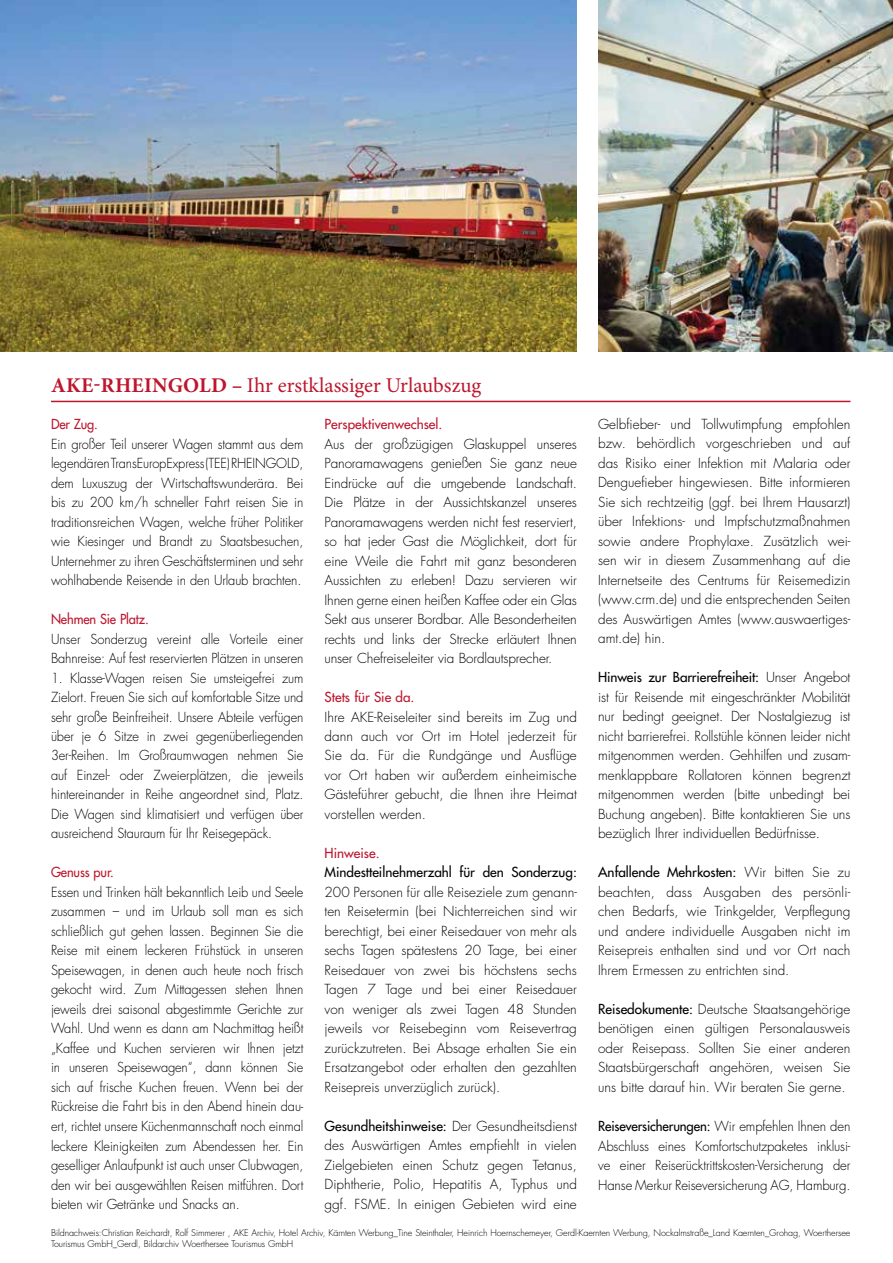
<style>
.page{position:relative;width:893px;height:1263px;background:#fff}
.page>*{position:absolute;margin:0;border:0;box-sizing:border-box;transform-origin:0 0}
.t1{font:21px "Minion Pro";color:#bd162d}
.t2{font:300 13.5px/19.5px "Futura Std";color:#000;text-align:justify}
.t3{font:300 13.5px/19.5px "Futura Std";color:#000;text-align:justify;scale:.95 1}
.t4{font:500 13.5px "Futura Std";color:#bd162d}
.t5{font:500 13.5px "Futura Std";color:#000}
.t6{font:500 13.5px "Futura Std";color:#bd162d;scale:.95 1}
.t7{font:300 9px/10.5px "Futura Std";letter-spacing:-.01em;color:#000}
.s1{font-weight:700}
.s2{font-weight:500}
</style>
<div class="page">
<img style="left:0;top:0;width:577px;height:351px">
<img style="left:598px;top:0;width:295px;height:351px">
<hr style="left:51px;top:401px;width:799px;height:1px;background:#bd162d">
<h1 class="t1" style="left:51px;top:371px;width:432px"><span class="s1">AKE-RHEINGOLD –</span> Ihr erstklassiger Urlaubszug</h1>
<p class="t6" style="left:51px;top:416px;width:51px">Der Zug.</p>
<p class="t3" style="left:51px;top:434px;width:267px">Ein großer Teil unserer Wagen stammt aus dem legendären TransEuropExpress (TEE) RHEINGOLD, dem Luxuszug der Wirtschaftswunderära. Bei bis zu 200 km/h schneller Fahrt reisen Sie in traditionsreichen Wagen, welche früher Politiker wie Kiesinger und Brandt zu Staatsbesuchen, Unternehmer zu ihren Geschäftsterminen und sehr wohlhabende Reisende in den Urlaub brachten.</p>
<p class="t6" style="left:51px;top:611px;width:104px">Nehmen Sie Platz.</p>
<p class="t3" style="left:51px;top:629px;width:267px">Unser Sonderzug vereint alle Vorteile einer<br>Bahnreise: Auf fest reservierten Plätzen in unseren</p>
<p class="t3" style="left:51px;top:668px;width:267px">1. Klasse-Wagen reisen Sie umsteigefrei zum Zielort. Freuen Sie sich auf komfortable Sitze und sehr große Beinfreiheit. Unsere Abteile verfügen über je 6 Sitze in zwei gegenüberliegenden 3er-Reihen. Im Großraumwagen nehmen Sie auf Einzel- oder Zweierplätzen, die jeweils hintereinander in Reihe angeordnet sind, Platz.<br>Die Wagen sind klimatisiert und verfügen über ausreichend Stauraum für Ihr Reisegepäck.</p>
<p class="t6" style="left:51px;top:864px;width:68px">Genuss pur.</p>
<p class="t3" style="left:51px;top:883px;width:267px">Essen und Trinken hält bekanntlich Leib und Seele zusammen – und im Urlaub soll man es sich schließlich gut gehen lassen. Beginnen Sie die Reise mit einem leckeren Frühstück in unseren Speisewagen, in denen auch heute noch frisch gekocht wird. Zum Mittagessen stehen Ihnen jeweils drei saisonal abgestimmte Gerichte zur Wahl. Und wenn es dann am Nachmittag heißt „Kaffee und Kuchen servieren wir Ihnen jetzt in unseren Speisewagen“, dann können Sie sich auf frische Kuchen freuen. Wenn bei der Rückreise die Fahrt bis in den Abend hinein dau&shy;ert, richtet unsere Küchenmannschaft noch einmal leckere Kleinigkeiten zum Abendessen her. Ein geselliger Anlaufpunkt ist auch unser Clubwagen, den wir bei ausgewählten Reisen mitführen. Dort bieten wir Getränke und Snacks an.</p>
<p class="t4" style="left:325px;top:416px;width:119px">Perspektivenwechsel.</p>
<p class="t2" style="left:325px;top:434px;width:254px">Aus der großzügigen Glaskuppel unseres Panoramawagens genießen Sie ganz neue Eindrücke auf die umgebende Landschaft.<br>Die Plätze in der Aussichtskanzel unseres Panoramawagens werden nicht fest reserviert, so hat jeder Gast die Möglichkeit, dort für eine Weile die Fahrt mit ganz besonderen Aussichten zu erleben! Dazu servieren wir Ihnen gerne einen heißen Kaffee oder ein Glas Sekt aus unserer Bordbar. Alle Besonderheiten rechts und links der Strecke erläutert Ihnen unser Chefreiseleiter via Bordlautsprecher.</p>
<p class="t4" style="left:325px;top:688px;width:91px">Stets für Sie da.</p>
<p class="t2" style="left:325px;top:707px;width:254px">Ihre AKE-Reiseleiter sind bereits im Zug und dann auch vor Ort im Hotel jederzeit für Sie da. Für die Rundgänge und Ausflüge vor Ort haben wir außerdem einheimische Gästeführer gebucht, die Ihnen ihre Heimat vorstellen werden.</p>
<p class="t4" style="left:325px;top:844px;width:56px">Hinweise.</p>
<p class="t5" style="left:325px;top:864px;width:254px">Mindestteilnehmerzahl für den Sonderzug:</p>
<p class="t2" style="left:325px;top:883px;width:254px">200 Personen für alle Reiseziele zum genann&shy;ten Reisetermin (bei Nichterreichen sind wir berechtigt, bei einer Reisedauer von mehr als sechs Tagen spätestens 20 Tage, bei einer Reisedauer von zwei bis höchstens sechs Tagen 7 Tage und bei einer Reisedauer von weniger als zwei Tagen 48 Stunden jeweils vor Reisebeginn vom Reisevertrag zurückzutreten. Bei Absage erhalten Sie ein Ersatzangebot oder erhalten den gezahlten Reisepreis unverzüglich zurück).</p>
<p class="t2" style="left:325px;top:1117px;width:254px"><span class="s2">Gesundheitshinweise:</span> Der Gesundheitsdienst des Auswärtigen Amtes empfiehlt in vielen Zielgebieten einen Schutz gegen Tetanus, Diphtherie, Polio, Hepatitis A, Typhus und ggf. FSME. In einigen Gebieten wird eine</p>
<p class="t2" style="left:598px;top:415px;width:254px">Gelbfieber- und Tollwutimpfung empfohlen bzw. behördlich vorgeschrieben und auf das Risiko einer Infektion mit Malaria oder Denguefieber hingewiesen. Bitte informieren Sie sich rechtzeitig (ggf. bei Ihrem Hausarzt) über Infektions- und Impfschutzmaßnahmen sowie andere Prophylaxe. Zusätzlich wei&shy;sen wir in diesem Zusammenhang auf die Internetseite des Centrums für Reisemedizin (www.crm.de) und die entsprechenden Seiten des Auswärtigen Amtes (www.auswaertiges&shy;amt.de) hin.</p>
<p class="t2" style="left:598px;top:668px;width:254px"><span class="s2">Hinweis zur Barrierefreiheit:</span> Unser Angebot ist für Reisende mit eingeschränkter Mobilität nur bedingt geeignet. Der Nostalgiezug ist nicht barrierefrei. Rollstühle können leider nicht mitgenommen werden. Gehhilfen und zusam&shy;menklappbare Rollatoren können begrenzt mitgenommen werden (bitte unbedingt bei Buchung angeben). Bitte kontaktieren Sie uns bezüglich Ihrer individuellen Bedürfnisse.</p>
<p class="t2" style="left:598px;top:863px;width:254px"><span class="s2">Anfallende Mehrkosten:</span> Wir bitten Sie zu beachten, dass Ausgaben des persönli&shy;chen Bedarfs, wie Trinkgelder, Verpflegung und andere individuelle Ausgaben nicht im Reisepreis enthalten sind und vor Ort nach Ihrem Ermessen zu entrichten sind.</p>
<p class="t2" style="left:598px;top:999px;width:254px"><span class="s2">Reisedokumente:</span> Deutsche Staatsangehörige benötigen einen gültigen Personalausweis oder Reisepass. Sollten Sie einer anderen Staatsbürgerschaft angehören, weisen Sie uns bitte darauf hin. Wir beraten Sie gerne.</p>
<p class="t2" style="left:598px;top:1117px;width:254px"><span class="s2">Reiseversicherungen:</span> Wir empfehlen Ihnen den Abschluss eines Komfortschutzpaketes inklusi&shy;ve einer Reiserücktrittskosten-Versicherung der Hanse Merkur Reiseversicherung AG, Hamburg.</p>
<p class="t7" style="left:51px;top:1228px;width:801px">Bildnachweis:Christian Reichardt, Rolf Simmerer , AKE Archiv, Hotel Archiv, Kärnten Werbung_Tine Steinthaler, Heinrich Hoernschemeyer, Gerdl-Kaernten Werbung, Nockalmstraße_Land Kaernten_Grohag, Woerthersee<br>Tourismus GmbH_Gerdl, Bildarchiv Woerthersee Tourismus GmbH</p>
</div>
